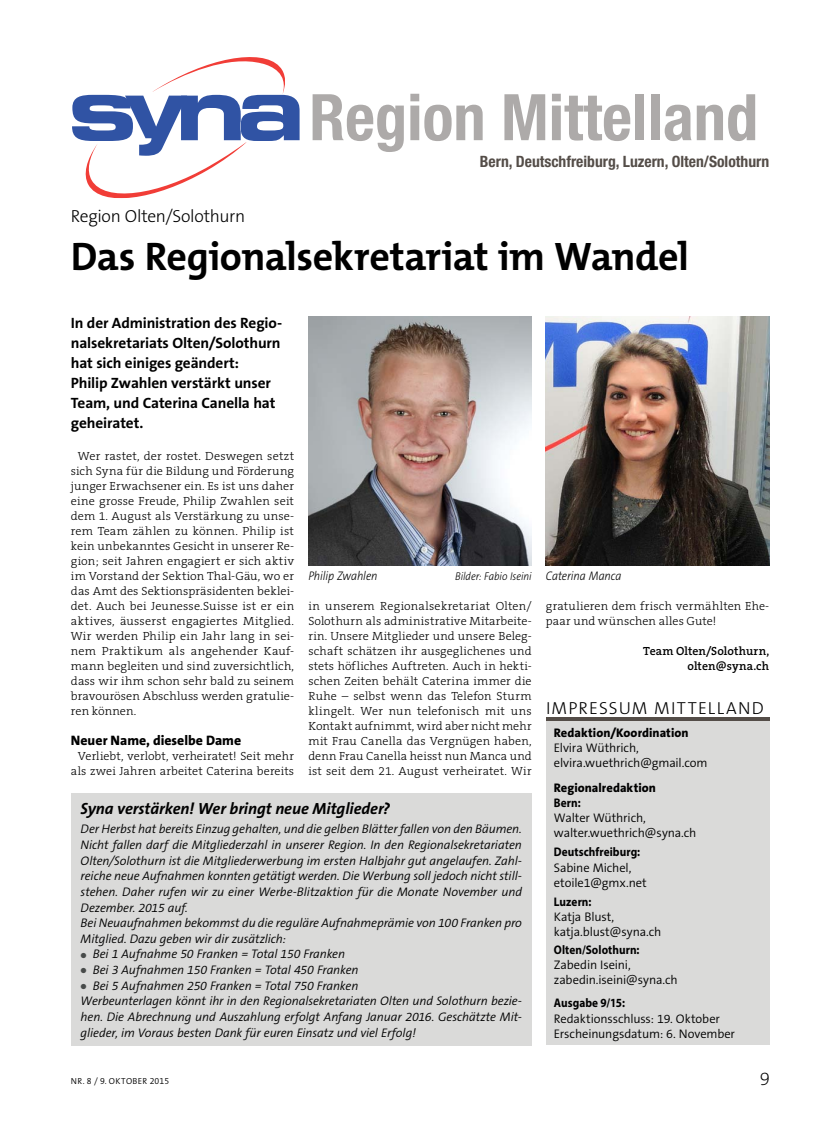
<style>
.page{position:relative;width:833px;height:1134px;background:#fff}
.page>*{position:absolute;margin:0;border:0;box-sizing:border-box;transform-origin:0 0}
.t1{font:700 condensed 64.38px "Helvetica Neue LT Std";color:#adaaa9}
.t2{font:700 40px "The Mix B W7";letter-spacing:-.015em;color:#000}
.t3{font:200 18.75px "The Sans B W2";color:#000}
.t4{font:300 17.5px "The Sans B W3";letter-spacing:-.015em;color:#000}
.t5{font:300 17.5px "The Sans B W3";letter-spacing:.055em;color:#000}
.t6{font:italic 700 16.25px "The Sans B W7";letter-spacing:-.005em;color:#000}
.t7{font:700 condensed 15.62px "Helvetica Neue";color:#544d48}
.t8{font:700 15px/20px "The Sans B W7";letter-spacing:-.01em;color:#000}
.t9{font:800 13.75px "The Sans B W8";color:#000}
.t10{font:italic 300 12.5px "The Sans B W4";letter-spacing:-.01em;color:#000}
.t11{font:300 12.5px/15px "The Sans B W4";letter-spacing:-.01em;color:#000}
.t12{font:700 12.5px "Myriad Pro";letter-spacing:.005em;color:#000;scale:.9 1}
.t13{font:800 12.5px "The Sans B W8";letter-spacing:.005em;color:#000}
.t14{font:italic 300 12.5px "The Sans B W3";letter-spacing:-.01em;color:#000;scale:.9 1}
.t15{font:300 11.88px/15px "The Serif B W3";letter-spacing:.01em;color:#000;text-align:justify}
.t16{font:600 11.88px/15px "The Serif B W6";letter-spacing:.005em;color:#000;text-align:right}
.t17{font:italic 300 11.25px "The Sans B W3";letter-spacing:-.005em;color:#000;scale:.9 1}
.t18{font:300 8.75px "The Sans B W4";letter-spacing:.025em;color:#000}
.s1{font-size:12.5px}
</style>
<div class="page">
<svg style="left:72px;top:57px;width:228px;height:141px"></svg>
<div style="left:546px;top:717px;width:223px;height:328px;background:#dadad9"></div>
<hr style="left:546px;top:717px;width:223px;height:4px;background:#544d48">
<img style="left:308px;top:316px;width:223px;height:249px">
<img style="left:546px;top:316px;width:223px;height:249px">
<div style="left:71px;top:793px;width:460px;height:252px;background:#dadad9"></div>
<h1 class="t1" style="left:309px;top:78px;width:450px">Region Mittelland</h1>
<h3 class="t7" style="left:480px;top:152px;width:291px">Bern, Deutschfreiburg, Luzern, Olten/Solothurn</h3>
<h3 class="t4" style="left:71px;top:205px;width:176px">Region Olten/Solothurn</h3>
<h2 class="t2" style="left:71px;top:231px;width:619px">Das Regionalsekretariat im Wandel</h2>
<p class="t8" style="left:71px;top:313px;width:213px">In der Administration des Regio&shy;nalsekretariats Olten/Solothurn hat sich einiges geändert:<br>Philip Zwahlen verstärkt unser<br>Team, und Caterina Canella hat geheiratet.</p>
<p class="t15" style="left:71px;top:449px;width:225px;text-indent:7px">Wer rastet, der rostet. Deswegen setzt sich Syna für die Bildung und Förderung junger Erwachsener ein. Es ist uns daher eine grosse Freude, Philip Zwahlen seit dem 1. August als Verstärkung zu unse&shy;rem Team zählen zu können. Philip ist kein unbekanntes Gesicht in unserer Re&shy;gion; seit Jahren engagiert er sich aktiv im Vorstand der Sektion Thal-Gäu, wo er das Amt des Sektionspräsidenten beklei&shy;det. Auch bei Jeunesse.Suisse ist er ein aktives, äusserst engagiertes Mitglied.<br>Wir werden Philip ein Jahr lang in sei&shy;nem Praktikum als angehender Kauf&shy;mann begleiten und sind zuversichtlich, dass wir ihm schon sehr bald zu seinem bravourösen Abschluss werden gratulie&shy;ren können.</p>
<p class="t9" style="left:71px;top:732px;width:172px">Neuer Name, dieselbe Dame</p>
<p class="t15" style="left:71px;top:749px;width:225px;text-align:center">Verliebt, verlobt, verheiratet! Seit mehr als zwei Jahren arbeitet Caterina bereits</p>
<p class="t14" style="left:308px;top:569px;width:78px">Philip Zwahlen</p>
<p class="t17" style="left:455px;top:570px;width:186px">Bilder: Fabio Iseini <span class="s1">Caterina Manca</span></p>
<p class="t15" style="left:308px;top:599px;width:225px">in unserem Regionalsekretariat Olten/ Solothurn als administrative Mitarbeite&shy;rin. Unsere Mitglieder und unsere Beleg&shy;schaft schätzen ihr ausgeglichenes und stets höfliches Auftreten. Auch in hekti&shy;schen Zeiten behält Caterina immer die Ruhe – selbst wenn das Telefon Sturm klingelt. Wer nun telefonisch mit uns Kontakt aufnimmt, wird aber nicht mehr mit Frau Canella das Vergnügen haben, denn Frau Canella heisst nun Manca und ist seit dem 21. August verheiratet. Wir</p>
<p class="t15" style="left:546px;top:599px;width:225px">gratulieren dem frisch vermählten Ehe&shy;paar und wünschen alles Gute!</p>
<p class="t16" style="left:643px;top:644px;width:127px">Team Olten/Solothurn, olten@syna.ch</p>
<h3 class="t5" style="left:546px;top:697px;width:219px">Impressum Mittelland</h3>
<p class="t13" style="left:554px;top:725px;width:136px">Redaktion/Koordination</p>
<p class="t11" style="left:554px;top:741px;width:155px">Elvira Wüthrich, elvira.wuethrich@gmail.com</p>
<p class="t13" style="left:554px;top:779px;width:104px">Regionalredaktion</p>
<p class="t12" style="left:554px;top:794px;width:31px">Bern:</p>
<p class="t11" style="left:554px;top:810px;width:144px">Walter Wüthrich, walter.wuethrich@syna.ch</p>
<p class="t12" style="left:554px;top:844px;width:97px">Deutschfreiburg:</p>
<p class="t11" style="left:554px;top:860px;width:95px;line-height:15.6px">Sabine Michel, etoile1@gmx.net</p>
<p class="t12" style="left:554px;top:893px;width:43px">Luzern:</p>
<p class="t11" style="left:554px;top:909px;width:109px">Katja Blust, katja.blust@syna.ch</p>
<p class="t12" style="left:554px;top:942px;width:97px">Olten/Solothurn:</p>
<p class="t11" style="left:554px;top:958px;width:125px">Zabedin Iseini, zabedin.iseini@syna.ch</p>
<p class="t12" style="left:554px;top:995px;width:80px">Ausgabe 9/15:</p>
<p class="t11" style="left:554px;top:1011px;width:183px;line-height:15.6px">Redaktionsschluss: 19. Oktober<br>Erscheinungsdatum: 6. November</p>
<h3 class="t6" style="left:81px;top:798px;width:311px">Syna verstärken! Wer bringt neue Mitglieder?</h3>
<p class="t10" style="left:81px;top:822px;width:443px">Der Herbst hat bereits Einzug gehalten, und die gelben Blätter fallen von den Bäumen.</p>
<p class="t10" style="left:81px;top:837px;width:443px">Nicht fallen darf die Mitgliederzahl in unserer Region. In den Regionalsekretariaten</p>
<p class="t10" style="left:81px;top:853px;width:443px">Olten/Solothurn ist die Mitgliederwerbung im ersten Halbjahr gut angelaufen. Zahl-</p>
<p class="t10" style="left:81px;top:868px;width:443px">reiche neue Aufnahmen konnten getätigt werden. Die Werbung soll jedoch nicht still-</p>
<p class="t10" style="left:81px;top:884px;width:443px">stehen. Daher rufen wir zu einer Werbe-Blitzaktion für die Monate November und</p>
<p class="t10" style="left:81px;top:900px;width:109px">Dezember. 2015 auf.</p>
<p class="t10" style="left:81px;top:915px;width:443px">Bei Neuaufnahmen bekommst du die reguläre Aufnahmeprämie von 100 Franken pro</p>
<p class="t10" style="left:81px;top:931px;width:207px">Mitglied. Dazu geben wir dir zusätzlich:</p>
<p class="t10" style="left:93px;top:947px;width:254px">Bei 1 Aufnahme 50 Franken = Total 150 Franken</p>
<p class="t10" style="left:93px;top:962px;width:267px">Bei 3 Aufnahmen 150 Franken = Total 450 Franken</p>
<p class="t10" style="left:93px;top:978px;width:267px">Bei 5 Aufnahmen 250 Franken = Total 750 Franken</p>
<p class="t10" style="left:81px;top:993px;width:443px">Werbeunterlagen könnt ihr in den Regionalsekretariaten Olten und Solothurn bezie-</p>
<p class="t10" style="left:81px;top:1009px;width:443px">hen. Die Abrechnung und Auszahlung erfolgt Anfang Januar 2016. Geschätzte Mit-</p>
<p class="t10" style="left:81px;top:1025px;width:337px">glieder, im Voraus besten Dank für euren Einsatz und viel Erfolg!</p>
<p class="t18" style="left:71px;top:1075px;width:100px">Nr. 8 / 9. Okto ber 2015</p>
<h3 class="t3" style="left:759px;top:1066px;width:12px">9</h3>
</div>
